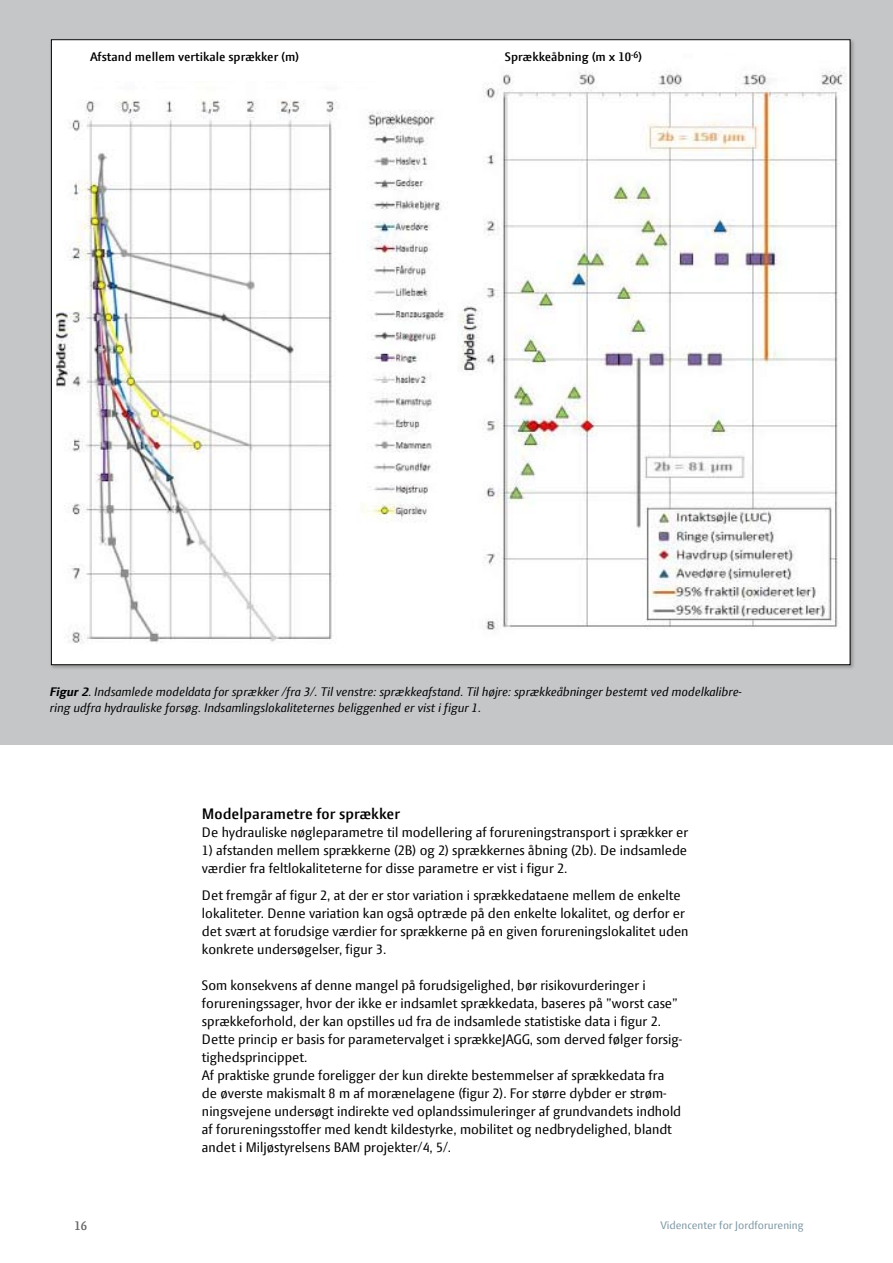
<style>
.page{position:relative;width:893px;height:1263px;background:#fff}
.page>*{position:absolute;margin:0;border:0;box-sizing:border-box;transform-origin:0 0}
.t1{font:600 16.5px "Press Sans";color:#000}
.t2{font:15px/18px "Press Sans";color:#000}
.t3{font:italic 13.5px/16.2px "Press Sans";color:#000}
.t4{font:600 13.5px "Press Sans";color:#000}
.t5{font:600 13.5px "Press Sans";color:#646567}
.t6{font:12px "Press Sans";color:#7f98a4}
.s1{font-weight:700}
</style>
<div class="page">
<div style="left:0;top:0;width:893px;height:745px;background:#c5c6c8"></div>
<div style="left:50px;top:38px;width:812px;height:638px;background:#000;opacity:.25"></div>
<div style="left:51px;top:40px;width:799px;height:625px;background:#fff"></div>
<img style="left:458px;top:71px;width:388px;height:559px">
<img style="left:57px;top:99px;width:390px;height:545px">
<p class="t4" style="left:90px;top:50px;width:210px">Afstand mellem vertikale sprækker (m)</p>
<p class="t4" style="left:505px;top:50px;width:139px">Sprækkeåbning (m x 10<sup>-6</sup>)</p>
<p class="t3" style="left:50px;top:684px;width:693px"><span class="s1">Figur 2</span>. Indsamlede modeldata for sprækker /fra 3/. Til venstre: sprækkeafstand. Til højre: sprækkeåbninger bestemt ved modelkalibre&shy;ring udfra hydrauliske forsøg. Indsamlingslokaliteternes beliggenhed er vist i figur 1.</p>
<p class="t1" style="left:202px;top:806px;width:200px">Modelparametre for sprækker</p>
<p class="t2" style="left:202px;top:825px;width:488px">De hydrauliske nøgleparametre til modellering af forureningstransport i sprækker er</p>
<p class="t2" style="left:202px;top:843px;width:487px">1) afstanden mellem sprækkerne (2B) og 2) sprækkernes åbning (2b). De indsamlede værdier fra feltlokaliteterne for disse parametre er vist i figur 2.</p>
<p class="t2" style="left:202px;top:888px;width:488px">Det fremgår af figur 2, at der er stor variation i sprækkedataene mellem de enkelte lokaliteter. Denne variation kan også optræde på den enkelte lokalitet, og derfor er det svært at forudsige værdier for sprækkerne på en given forureningslokalitet uden konkrete undersøgelser, figur 3.</p>
<p class="t2" style="left:202px;top:978px;width:482px">Som konsekvens af denne mangel på forudsigelighed, bør risikovurderinger i forureningssager, hvor der ikke er indsamlet sprækkedata, baseres på ”worst case” sprækkeforhold, der kan opstilles ud fra de indsamlede statistiske data i figur 2.<br>Dette princip er basis for parametervalget i sprækkeJAGG, som derved følger forsig&shy;tighedsprincippet.<br>Af praktiske grunde foreligger der kun direkte bestemmelser af sprækkedata fra de øverste makismalt 8 m af morænelagene (figur 2). For større dybder er strøm&shy;ningsvejene undersøgt indirekte ved oplandssimuleringer af grundvandets indhold af forureningsstoffer med kendt kildestyrke, mobilitet og nedbrydelighed, blandt andet i Miljøstyrelsens BAM projekter/4, 5/.</p>
<p class="t5" style="left:74px;top:1219px;width:14px">16</p>
<p class="t6" style="left:660px;top:1218px;width:145px">Videncenter for Jordforurening</p>
</div>
